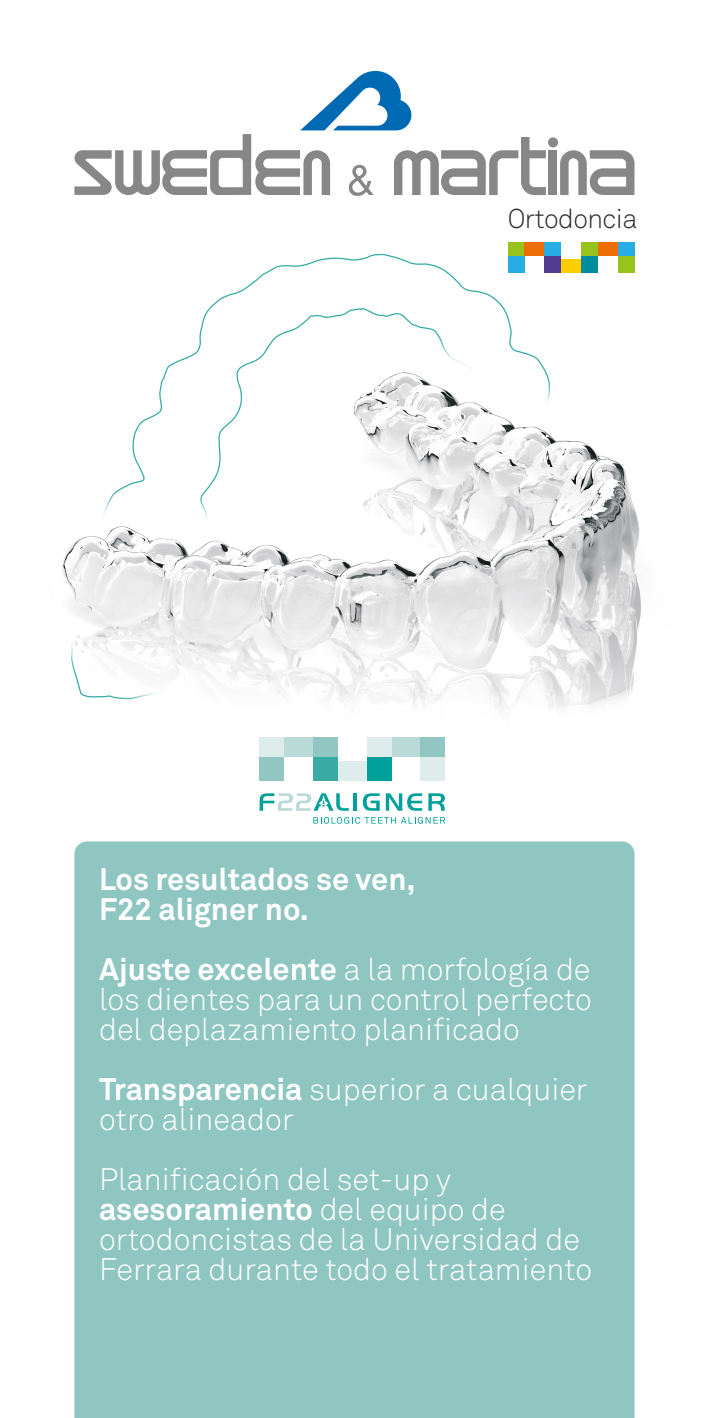
<style>
.page{position:relative;width:709px;height:1418px;background:#fff}
.page>*{position:absolute;margin:0;border:0;box-sizing:border-box;transform-origin:0 0}
.t1{font:30.75px/30px "Akkurat Light Pro";color:#fff}
.t2{font:700 30.75px/30px "Akkurat Pro";color:#fff}
.t3{font:26.85px "Akkurat Light Pro";letter-spacing:-.02em;color:#2e2d2c}
.s1{font-family:"Akkurat Light Pro";font-weight:400}
.s2{font-family:"Akkurat Pro";font-weight:700}
</style>
<div class="page">
<svg style="left:74px;top:71px;width:472px;height:125px"></svg>
<div style="left:548px;top:150px;width:9px;height:45px;background:#878787"></div>
<div style="left:548px;top:137px;width:10px;height:10px;background:#878787;border-radius:50%"></div>
<svg style="left:560px;top:150px;width:74px;height:45px"></svg>
<div style="left:74px;top:853px;width:560px;height:564px;background:#8fc6c2"></div>
<img style="left:62px;top:242px;width:579px;height:611px">
<div style="left:260px;top:756px;width:24px;height:25px;background:#91c6c2"></div>
<div style="left:260px;top:737px;width:24px;height:19px;background:#deecec"></div>
<div style="left:284px;top:737px;width:29px;height:19px;background:#badad7"></div>
<div style="left:338px;top:761px;width:29px;height:20px;background:#deecec"></div>
<div style="left:391px;top:737px;width:30px;height:19px;background:#badad7"></div>
<div style="left:313px;top:756px;width:25px;height:25px;background:#39aaa4"></div>
<div style="left:313px;top:737px;width:25px;height:19px;background:#91c6c2"></div>
<div style="left:367px;top:756px;width:24px;height:25px;background:#00a19a"></div>
<div style="left:367px;top:737px;width:24px;height:19px;background:#deecec"></div>
<div style="left:421px;top:756px;width:24px;height:25px;background:#deecec"></div>
<div style="left:421px;top:737px;width:24px;height:19px;background:#91c6c2"></div>
<svg style="left:260px;top:793px;width:89px;height:17px"></svg>
<hr style="left:353px;top:793px;width:4px;height:17px;background:#00a19a">
<svg style="left:363px;top:793px;width:17px;height:17px"></svg>
<svg style="left:386px;top:793px;width:36px;height:17px"></svg>
<svg style="left:428px;top:793px;width:17px;height:17px"></svg>
<svg style="left:313px;top:817px;width:132px;height:6px"></svg>
<div style="left:508px;top:255px;width:16px;height:17px;background:#27ade4"></div>
<div style="left:508px;top:242px;width:16px;height:13px;background:#98c21d"></div>
<div style="left:524px;top:242px;width:20px;height:13px;background:#ed6e07"></div>
<div style="left:561px;top:259px;width:20px;height:13px;background:#ffce00"></div>
<div style="left:597px;top:242px;width:21px;height:13px;background:#ed6e07"></div>
<div style="left:544px;top:255px;width:17px;height:17px;background:#513c90"></div>
<div style="left:544px;top:242px;width:17px;height:13px;background:#27ade4"></div>
<div style="left:581px;top:255px;width:16px;height:17px;background:#008d9e"></div>
<div style="left:581px;top:242px;width:16px;height:13px;background:#98c21d"></div>
<div style="left:618px;top:255px;width:16px;height:17px;background:#98c21d"></div>
<div style="left:618px;top:242px;width:16px;height:13px;background:#27ade4"></div>
<p class="t3" style="left:508px;top:203px;width:131px">Ortodoncia</p>
<p class="t2" style="left:99px;top:864px;width:318px">Los resultados se ven,<br>F22 aligner no.</p>
<p class="t2" style="left:99px;top:954px;width:493px">Ajuste excelente <span class="s1">a la morfología de</span></p>
<p class="t1" style="left:99px;top:984px;width:494px">los dientes para un control perfecto del deplazamiento planificado</p>
<p class="t1" style="left:99px;top:1074px;width:490px"><span class="s2">Transparencia</span> superior a cualquier otro alineador</p>
<p class="t1" style="left:99px;top:1164px;width:353px">Planificación del set-up y</p>
<p class="t2" style="left:99px;top:1194px;width:408px">asesoramiento <span class="s1">del equipo de</span></p>
<p class="t1" style="left:99px;top:1224px;width:494px">ortodoncistas de la Universidad de<br>Ferrara durante todo el tratamiento</p>
</div>
